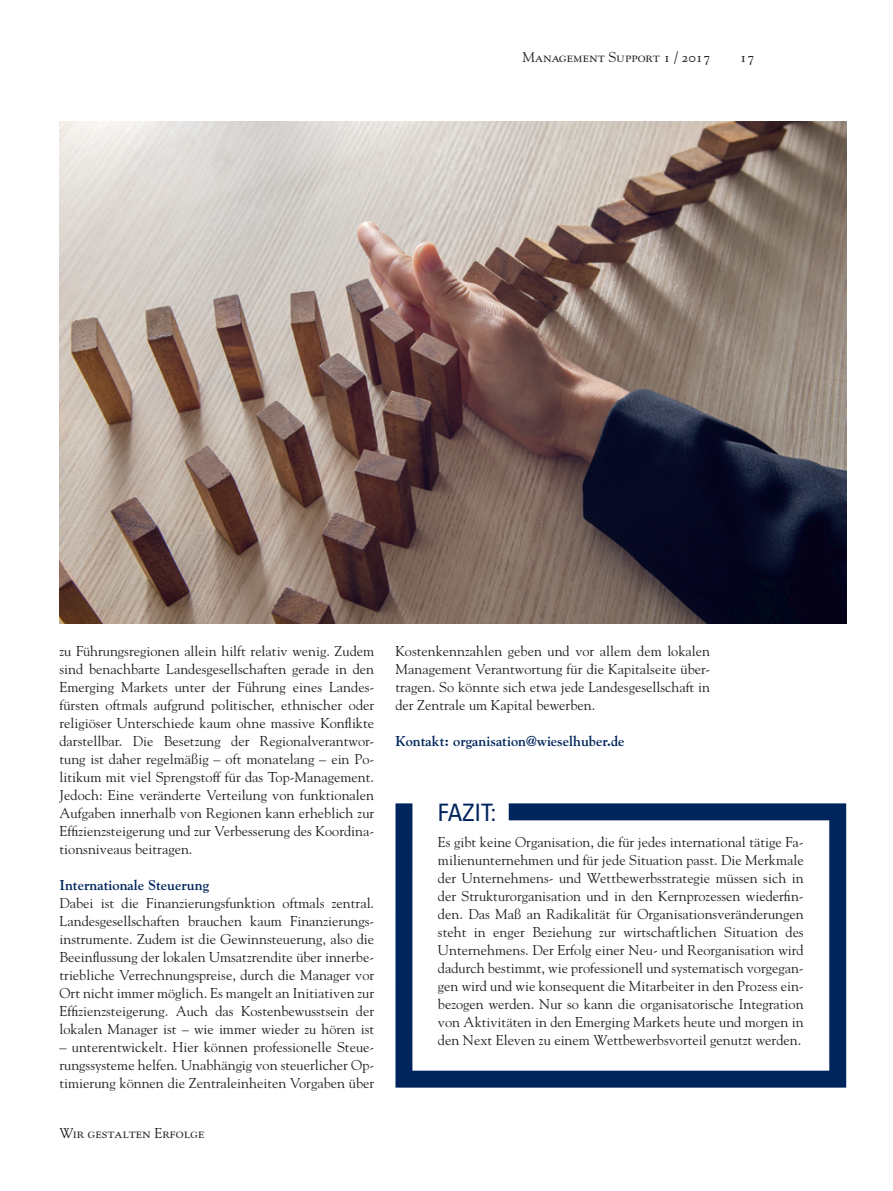
<style>
.page{position:relative;width:893px;height:1191px;background:#fff}
.page>*{position:absolute;margin:0;border:0;box-sizing:border-box;transform-origin:0 0}
.t1{font:condensed 24px "Univers";color:#00255d}
.t2{font:14.25px/18px "Goudy";color:#231f20;text-align:justify}
.t3{font:700 14.25px "Goudy";color:#00255d}
.t4{font:14.25px "Goudy SC";color:#231f20}
</style>
<div class="page">
<svg style="left:395px;top:803px;width:451px;height:284px"></svg>
<img style="left:60px;top:122px;width:786px;height:501px">
<p class="t4" style="left:522px;top:49px;width:189px">Management Support 1 / 2017</p>
<p class="t4" style="left:740px;top:49px;width:16px">17</p>
<p class="t2" style="left:60px;top:641px;width:316px">zu Führungsregionen allein hilft relativ wenig. Zudem sind benachbarte Landesgesellschaften gerade in den Emerging Markets unter der Führung eines Landes&shy;fürsten oftmals aufgrund politischer, ethnischer oder religiöser Unterschiede kaum ohne massive Konflikte darstellbar. Die Besetzung der Regionalverantwor&shy;tung ist daher regelmäßig – oft monatelang – ein Po&shy;litikum mit viel Sprengstoff für das Top-Management.<br>Jedoch: Eine veränderte Verteilung von funktionalen Aufgaben innerhalb von Regionen kann erheblich zur Effizienzsteigerung und zur Verbesserung des Koordina&shy;tionsniveaus beitragen.</p>
<p class="t3" style="left:60px;top:876px;width:151px">Internationale Steuerung</p>
<p class="t2" style="left:60px;top:893px;width:316px">Dabei ist die Finanzierungsfunktion oftmals zentral.<br>Landesgesellschaften brauchen kaum Finanzierungs&shy;instrumente. Zudem ist die Gewinnsteuerung, also die Beeinflussung der lokalen Umsatzrendite über innerbe&shy;triebliche Verrechnungspreise, durch die Manager vor Ort nicht immer möglich. Es mangelt an Initiativen zur Effizienzsteigerung. Auch das Kostenbewusstsein der lokalen Manager ist – wie immer wieder zu hören ist</p>
<p class="t2" style="left:60px;top:1037px;width:316px">– unterentwickelt. Hier können professionelle Steue&shy;rungssysteme helfen. Unabhängig von steuerlicher Op&shy;timierung können die Zentraleinheiten Vorgaben über</p>
<p class="t4" style="left:60px;top:1125px;width:146px">Wir gestalten Erfolge</p>
<p class="t2" style="left:395px;top:641px;width:316px">Kostenkennzahlen geben und vor allem dem lokalen Management Verantwortung für die Kapitalseite über&shy;tragen. So könnte sich etwa jede Landesgesellschaft in der Zentrale um Kapital bewerben.</p>
<p class="t3" style="left:395px;top:732px;width:231px">Kontakt: organisation@wieselhuber.de</p>
<h1 class="t1" style="left:438px;top:796px;width:60px">FAZIT:</h1>
<p class="t2" style="left:438px;top:832px;width:367px">Es gibt keine Organisation, die für jedes international tätige Fa&shy;milienunternehmen und für jede Situation passt. Die Merkmale der Unternehmens- und Wettbewerbsstrategie müssen sich in der Strukturorganisation und in den Kernprozessen wiederfin&shy;den. Das Maß an Radikalität für Organisationsveränderungen steht in enger Beziehung zur wirtschaftlichen Situation des Unternehmens. Der Erfolg einer Neu- und Reorganisation wird dadurch bestimmt, wie professionell und systematisch vorgegan&shy;gen wird und wie konsequent die Mitarbeiter in den Prozess ein&shy;bezogen werden. Nur so kann die organisatorische Integration von Aktivitäten in den Emerging Markets heute und morgen in den Next Eleven zu einem Wettbewerbsvorteil genutzt werden.</p>
</div>
